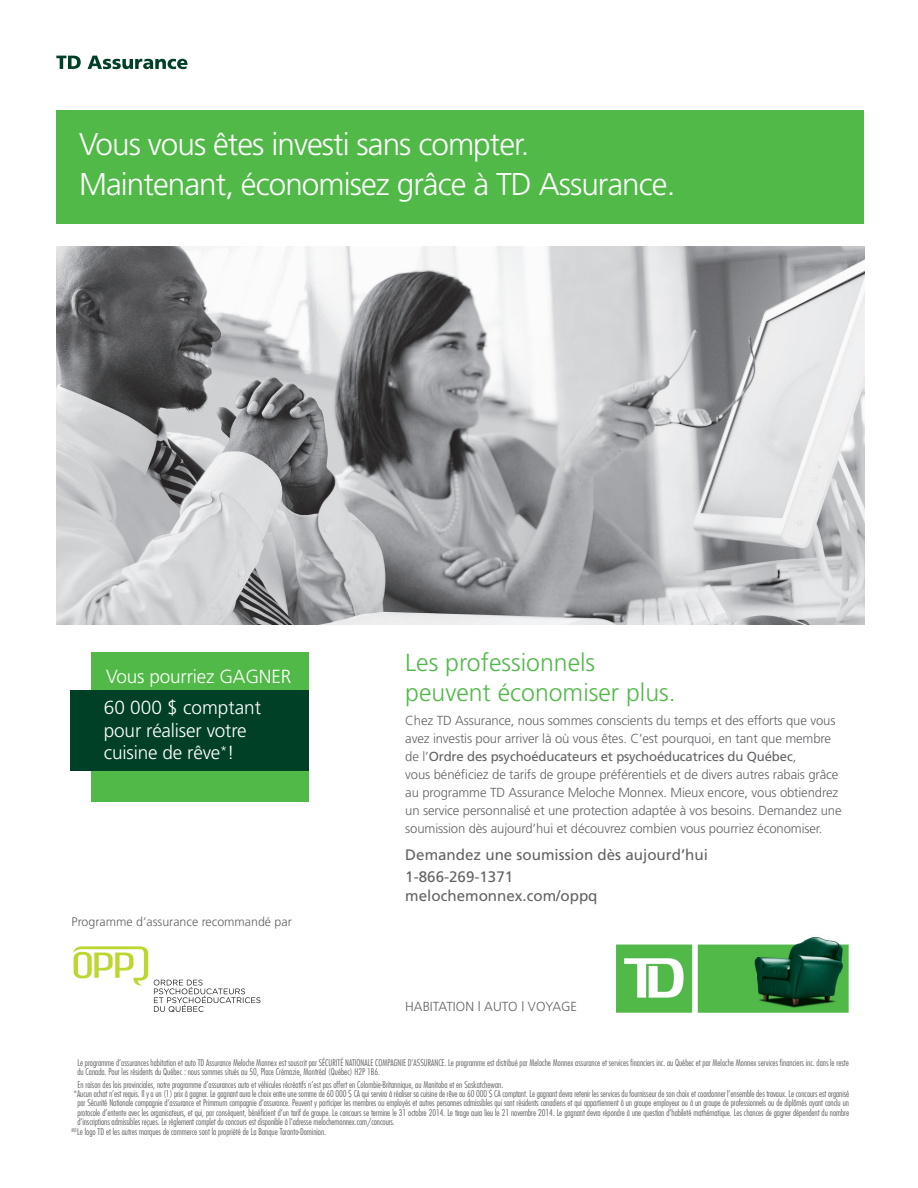
<style>
.page{position:relative;width:918px;height:1188px;background:#fff}
.page>*{position:absolute;margin:0;border:0;box-sizing:border-box;transform-origin:0 0}
.t1{font:300 31.5px/39.3px "Frutiger";letter-spacing:-.03em;color:#fff}
.t2{font:300 24.9px/30.3px "Frutiger";color:#51b948}
.t3{font:300 18.9px/31.3px "Frutiger";letter-spacing:-.01em;color:#fff}
.t4{font:15.15px/22px "Frutiger";color:#636366}
.t5{font:300 13.05px/18px "Frutiger";letter-spacing:-.01em;color:#636366}
.t6{font:300 12.45px "Frutiger";color:#636366}
.t7{font:300 condensed 9px/9.4px "Futura";letter-spacing:-.005em;color:#636366}
.s1{font-weight:400}
</style>
<div class="page">
<div style="left:56px;top:111px;width:808px;height:113px;background:#51b948"></div>
<img style="left:617px;top:937px;width:232px;height:76px">
<svg style="left:56px;top:56px;width:25px;height:13px"></svg>
<svg style="left:88px;top:56px;width:99px;height:13px"></svg>
<div style="left:91px;top:652px;width:218px;height:149px;background:#51b948"></div>
<div style="left:70px;top:691px;width:239px;height:80px;background:#004026"></div>
<img style="left:56px;top:246px;width:808px;height:379px">
<svg style="left:154px;top:980px;width:106px;height:32px"></svg>
<svg style="left:74px;top:946px;width:74px;height:40px"></svg>
<p class="t1" style="left:79px;top:125px;width:598px">Vous vous êtes investi sans compter.<br>Maintenant, économisez grâce à TD Assurance.</p>
<p class="t3" style="left:104px;top:660px;width:189px">Vous pourriez GAGNER<br>60 000 $ comptant</p>
<p class="t3" style="left:104px;top:719px;width:144px;line-height:22.8px">pour réaliser votre cuisine de rêve<sup>*</sup>!</p>
<p class="t6" style="left:72px;top:915px;width:222px">Programme d’assurance recommandé par</p>
<p class="t2" style="left:405px;top:647px;width:272px">Les professionnels peuvent économiser plus.</p>
<p class="t5" style="left:405px;top:712px;width:438px">Chez TD Assurance, nous sommes conscients du temps et des efforts que vous avez investis pour arriver là où vous êtes. C’est pourquoi, en tant que membre de l’<span class="s1">Ordre des psychoéducateurs et psychoéducatrices du Québec</span>,<br>vous bénéficiez de tarifs de groupe préférentiels et de divers autres rabais grâce au programme TD Assurance Meloche Monnex. Mieux encore, vous obtiendrez un service personnalisé et une protection adaptée à vos besoins. Demandez une soumission dès aujourd’hui et découvrez combien vous pourriez économiser.</p>
<p class="t4" style="left:405px;top:843px;width:304px">Demandez une soumission dès aujourd’hui<br>1-866-269-1371</p>
<p class="t4" style="left:405px;top:885px;width:194px">melochemonnex.com/oppq</p>
<p class="t5" style="left:405px;top:998px;width:173px">HABITATION | AUTO | VOYAGE</p>
<p class="t7" style="left:77px;top:1058px;width:773px">Le programme d’assurances habitation et auto TD Assurance Meloche Monnex est souscrit par SÉCURITÉ NATIONALE COMPAGNIE D’ASSURANCE. Le programme est distribué par Meloche Monnex assurance et services financiers inc. au Québec et par Meloche Monnex services financiers inc. dans le reste du Canada. Pour les résidents du Québec : nous sommes situés au 50, Place Crémazie, Montréal (Québec) H2P 1B6.</p>
<p class="t7" style="left:77px;top:1079px;width:427px">En raison des lois provinciales, notre programme d’assurances auto et véhicules récréatifs n’est pas offert en Colombie-Britannique, au Manitoba et en Saskatchewan.</p>
<p class="t7" style="left:73px;top:1089px;width:777px">*Aucun achat n’est requis. Il y a un (1) prix à gagner. Le gagnant aura le choix entre une somme de 60 000 $ CA qui servira à réaliser sa cuisine de rêve ou 60 000 $ CA comptant. Le gagnant devra retenir les services du fournisseur de son choix et coordonner l’ensemble des travaux. Le concours est organisé</p>
<p class="t7" style="left:77px;top:1098px;width:773px">par Sécurité Nationale compagnie d’assurance et Primmum compagnie d’assurance. Peuvent y participer les membres ou employés et autres personnes admissibles qui sont résidents canadiens et qui appartiennent à un groupe employeur ou à un groupe de professionnels ou de diplômés ayant conclu un</p>
<p class="t7" style="left:77px;top:1108px;width:773px">protocole d’entente avec les organisateurs, et qui, par conséquent, bénéficient d’un tarif de groupe. Le concours se termine le 31 octobre 2014. Le tirage aura lieu le 21 novembre 2014. Le gagnant devra répondre à une question d’habileté mathématique. Les chances de gagner dépendent du nombre</p>
<p class="t7" style="left:77px;top:1117px;width:319px">d’inscriptions admissibles reçues. Le règlement complet du concours est disponible à l’adresse melochemonnex.com/concours.</p>
<p class="t7" style="left:71px;top:1126px;width:256px"><sup>MD</sup> Le logo TD et les autres marques de commerce sont la propriété de La Banque Toronto-Dominion.</p>
</div>
